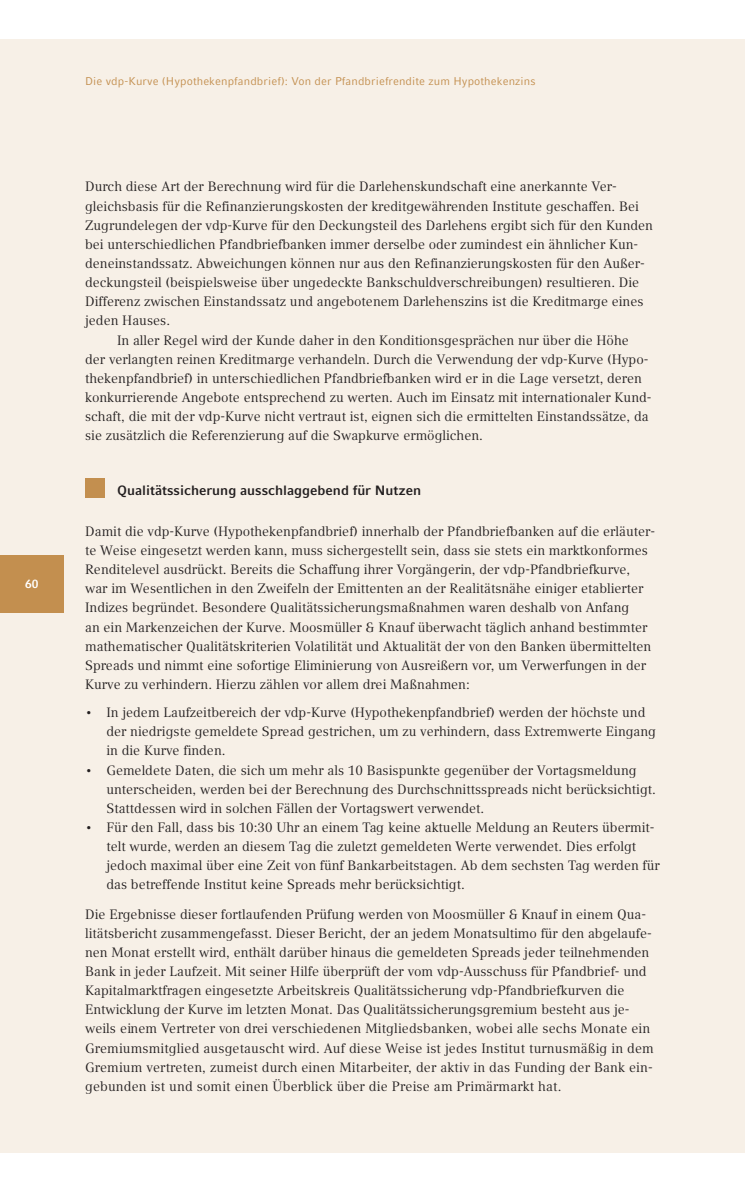
<style>
.page{position:relative;width:745px;height:1191px;background:#fff}
.page>*{position:absolute;margin:0;border:0;box-sizing:border-box;transform-origin:0 0}
.t1{font:13.5px/19.2px "Compatil Text LT";color:#231f20}
.t2{font:700 13.5px "Compatil Fact LT";color:#231f20}
.t3{font:700 12px "Compatil Fact LT";color:#fff}
.t4{font:11.25px "Compatil Fact LT";letter-spacing:.01em;color:#c38f4f}
</style>
<div class="page">
<div style="left:0;top:40px;width:744px;height:1112px;background:#f7f0e7"></div>
<div style="left:0;top:555px;width:64px;height:57px;background:#c38f4f"></div>
<div style="left:85px;top:478px;width:19px;height:19px;background:#c38f4f"></div>
<p class="t3" style="left:25px;top:577px;width:15px">60</p>
<p class="t4" style="left:85px;top:75px;width:451px">Die vdp-Kurve (Hypothekenpfandbrief): Von der Pfandbriefrendite zum Hypothekenzins</p>
<p class="t1" style="left:85px;top:177px;width:533px">Durch diese Art der Berechnung wird für die Darlehenskundschaft eine anerkannte Ver-</p>
<p class="t1" style="left:85px;top:196px;width:555px">gleichsbasis für die Refinanzierungskosten der kreditgewährenden Institute geschaffen. Bei</p>
<p class="t1" style="left:85px;top:215px;width:569px">Zugrundelegen der vdp-Kurve für den Deckungsteil des Darlehens ergibt sich für den Kunden</p>
<p class="t1" style="left:85px;top:234px;width:554px">bei unterschiedlichen Pfandbriefbanken immer derselbe oder zumindest ein ähnlicher Kun-</p>
<p class="t1" style="left:85px;top:253px;width:561px">deneinstandssatz. Abweichungen können nur aus den Refinanzierungskosten für den Außer-</p>
<p class="t1" style="left:85px;top:273px;width:555px">deckungsteil (beispielsweise über ungedeckte Bankschuldverschreibungen) resultieren. Die</p>
<p class="t1" style="left:85px;top:292px;width:559px">Differenz zwischen Einstandssatz und angebotenem Darlehenszins ist die Kreditmarge eines</p>
<p class="t1" style="left:85px;top:311px;width:86px">jeden Hauses.</p>
<p class="t1" style="left:117px;top:330px;width:513px">In aller Regel wird der Kunde daher in den Konditionsgesprächen nur über die Höhe</p>
<p class="t1" style="left:85px;top:349px;width:564px">der verlangten reinen Kreditmarge verhandeln. Durch die Verwendung der vdp-Kurve (Hypo-</p>
<p class="t1" style="left:85px;top:368px;width:558px">thekenpfandbrief) in unterschiedlichen Pfandbriefbanken wird er in die Lage versetzt, deren</p>
<p class="t1" style="left:85px;top:387px;width:567px">konkurrierende Angebote entsprechend zu werten. Auch im Einsatz mit internationaler Kund-</p>
<p class="t1" style="left:85px;top:407px;width:565px">schaft, die mit der vdp-Kurve nicht vertraut ist, eignen sich die ermittelten Einstandssätze, da</p>
<p class="t1" style="left:85px;top:426px;width:399px">sie zusätzlich die Referenzierung auf die Swapkurve ermöglichen.</p>
<p class="t2" style="left:117px;top:482px;width:305px">Qualitätssicherung ausschlaggebend für Nutzen</p>
<p class="t1" style="left:85px;top:521px;width:571px">Damit die vdp-Kurve (Hypothekenpfandbrief) innerhalb der Pfandbriefbanken auf die erläuter&shy;te Weise eingesetzt werden kann, muss sichergestellt sein, dass sie stets ein marktkonformes Renditelevel ausdrückt. Bereits die Schaffung ihrer Vorgängerin, der vdp-Pfandbriefkurve, war im Wesentlichen in den Zweifeln der Emittenten an der Realitätsnähe einiger etablierter Indizes begründet. Besondere Qualitätssicherungsmaßnahmen waren deshalb von Anfang<br>an ein Markenzeichen der Kurve. Moosmüller &amp; Knauf überwacht täglich anhand bestimmter mathematischer Qualitätskriterien Volatilität und Aktualität der von den Banken übermittelten Spreads und nimmt eine sofortige Eliminierung von Ausreißern vor, um Verwerfungen in der Kurve zu verhindern. Hierzu zählen vor allem drei Maßnahmen:</p>
<p class="t1" style="left:106px;top:703px;width:550px;text-indent:-21px">• In jedem Laufzeitbereich der vdp-Kurve (Hypothekenpfandbrief) werden der höchste und der niedrigste gemeldete Spread gestrichen, um zu verhindern, dass Extremwerte Eingang in die Kurve finden.</p>
<p class="t1" style="left:106px;top:760px;width:550px;text-indent:-21px">• Gemeldete Daten, die sich um mehr als 10 Basispunkte gegenüber der Vortagsmeldung unterscheiden, werden bei der Berechnung des Durchschnittsspreads nicht berücksichtigt.<br>Stattdessen wird in solchen Fällen der Vortagswert verwendet.</p>
<p class="t1" style="left:106px;top:817px;width:554px;text-indent:-21px">• Für den Fall, dass bis 10:30 Uhr an einem Tag keine aktuelle Meldung an Reuters übermit&shy;telt wurde, werden an diesem Tag die zuletzt gemeldeten Werte verwendet. Dies erfolgt jedoch maximal über eine Zeit von fünf Bankarbeitstagen. Ab dem sechsten Tag werden für das betreffende Institut keine Spreads mehr berücksichtigt.</p>
<p class="t1" style="left:85px;top:904px;width:569px">Die Ergebnisse dieser fortlaufenden Prüfung werden von Moosmüller &amp; Knauf in einem Qua&shy;litätsbericht zusammengefasst. Dieser Bericht, der an jedem Monatsultimo für den abgelaufe&shy;nen Monat erstellt wird, enthält darüber hinaus die gemeldeten Spreads jeder teilnehmenden Bank in jeder Laufzeit. Mit seiner Hilfe überprüft der vom vdp-Ausschuss für Pfandbrief- und Kapitalmarktfragen eingesetzte Arbeitskreis Qualitätssicherung vdp-Pfandbriefkurven die Entwicklung der Kurve im letzten Monat. Das Qualitätssicherungsgremium besteht aus je&shy;weils einem Vertreter von drei verschiedenen Mitgliedsbanken, wobei alle sechs Monate ein Gremiumsmitglied ausgetauscht wird. Auf diese Weise ist jedes Institut turnusmäßig in dem Gremium vertreten, zumeist durch einen Mitarbeiter, der aktiv in das Funding der Bank ein&shy;gebunden ist und somit einen Überblick über die Preise am Primärmarkt hat.</p>
</div>
